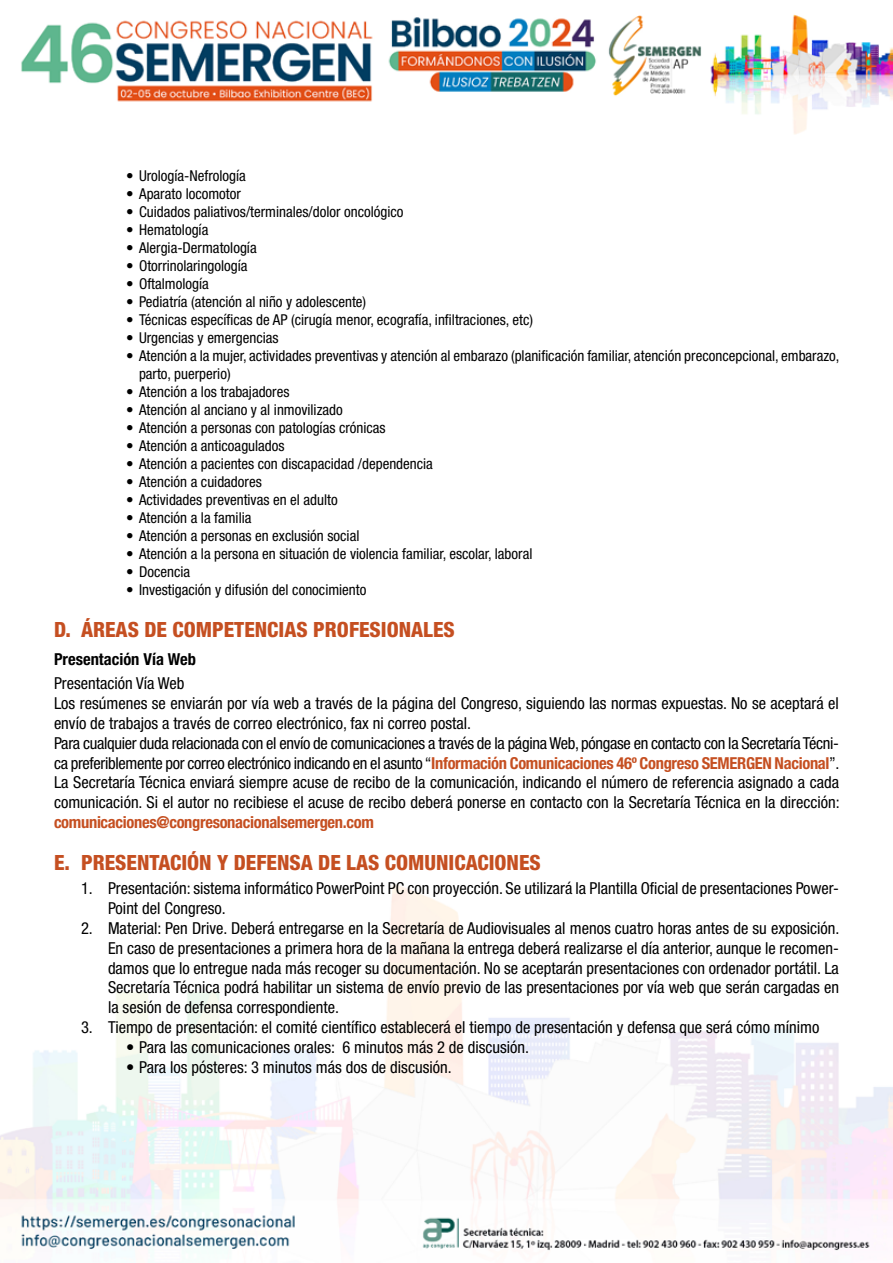
<style>
.page{position:relative;width:893px;height:1263px;background:#fff}
.page>*{position:absolute;margin:0;border:0;box-sizing:border-box;transform-origin:0 0}
.t1{font:800 condensed 21px "Helvetica Neue LT Std";color:#c54f21}
.t2{font:condensed 16.5px/19.8px "Helvetica Neue LT Std";color:#000}
.t3{font:700 condensed 16.5px "Helvetica Neue LT Std";letter-spacing:-.02em;color:#c54f21}
.t4{font:700 condensed 16.5px "Helvetica Neue LT Std";color:#000}
.t5{font:condensed 15px/18px "Helvetica Neue LT Std";color:#000}
.s1{font-weight:700;color:#c54f21}
</style>
<div class="page">
<img style="left:0;top:14px;width:893px;height:1242px">
<p class="t5" style="left:126px;top:166px;width:121px">• Urología-Nefrología</p>
<p class="t5" style="left:126px;top:184px;width:116px">• Aparato locomotor</p>
<p class="t5" style="left:126px;top:202px;width:279px">• Cuidados paliativos/terminales/dolor oncológico</p>
<p class="t5" style="left:126px;top:220px;width:84px">• Hematología</p>
<p class="t5" style="left:126px;top:238px;width:132px">• Alergia-Dermatología</p>
<p class="t5" style="left:126px;top:256px;width:123px">• Otorrinolaringología</p>
<p class="t5" style="left:126px;top:274px;width:84px">• Oftalmología</p>
<p class="t5" style="left:126px;top:292px;width:241px">• Pediatría (atención al niño y adolescente)</p>
<p class="t5" style="left:126px;top:310px;width:408px">• Técnicas específicas de AP (cirugía menor, ecografía, infiltraciones, etc)</p>
<p class="t5" style="left:126px;top:328px;width:154px">• Urgencias y emergencias</p>
<p class="t5" style="left:139px;top:346px;width:702px;text-indent:-13px">• Atención a la mujer, actividades preventivas y atención al embarazo (planificación familiar, atención preconcepcional, embarazo, parto, puerperio)</p>
<p class="t5" style="left:126px;top:382px;width:165px">• Atención a los trabajadores</p>
<p class="t5" style="left:126px;top:400px;width:218px">• Atención al anciano y al inmovilizado</p>
<p class="t5" style="left:126px;top:418px;width:261px">• Atención a personas con patologías crónicas</p>
<p class="t5" style="left:126px;top:436px;width:160px">• Atención a anticoagulados</p>
<p class="t5" style="left:126px;top:454px;width:308px">• Atención a pacientes con discapacidad /dependencia</p>
<p class="t5" style="left:126px;top:472px;width:137px">• Atención a cuidadores</p>
<p class="t5" style="left:126px;top:490px;width:213px">• Actividades preventivas en el adulto</p>
<p class="t5" style="left:126px;top:508px;width:127px">• Atención a la familia</p>
<p class="t5" style="left:126px;top:526px;width:235px">• Atención a personas en exclusión social</p>
<p class="t5" style="left:126px;top:544px;width:408px">• Atención a la persona en situación de violencia familiar, escolar, laboral</p>
<p class="t5" style="left:126px;top:562px;width:65px">• Docencia</p>
<p class="t5" style="left:126px;top:580px;width:242px">• Investigación y difusión del conocimiento</p>
<p class="t1" style="left:54px;top:617px;width:402px">D. ÁREAS DE COMPETENCIAS PROFESIONALES</p>
<p class="t4" style="left:54px;top:649px;width:144px">Presentación Vía Web</p>
<p class="t2" style="left:54px;top:674px;width:787px">Presentación Vía Web<br>Los resúmenes se enviarán por vía web a través de la página del Congreso, siguiendo las normas expuestas. No se aceptará el envío de trabajos a través de correo electrónico, fax ni correo postal.<br>Para cualquier duda relacionada con el envío de comunicaciones a través de la página Web, póngase en contacto con la Secretaría Técni&shy;ca preferiblemente por correo electrónico indicando en el asunto “<span class="s1">Información Comunicaciones 46º Congreso SEMERGEN Nacional</span>”.<br>La Secretaría Técnica enviará siempre acuse de recibo de la comunicación, indicando el número de referencia asignado a cada comunicación. Si el autor no recibiese el acuse de recibo deberá ponerse en contacto con la Secretaría Técnica en la dirección:</p>
<p class="t3" style="left:54px;top:812px;width:321px">comunicaciones@congresonacionalsemergen.com</p>
<p class="t1" style="left:54px;top:850px;width:488px">E. PRESENTACIÓN Y DEFENSA DE LAS COMUNICACIONES</p>
<p class="t2" style="left:108px;top:878px;width:732px;text-indent:-27px">1. Presentación: sistema informático PowerPoint PC con proyección. Se utilizará la Plantilla Oficial de presentaciones Power-<br>Point del Congreso.</p>
<p class="t2" style="left:108px;top:918px;width:733px;text-align:justify;text-indent:-27px">2. Material: Pen Drive. Deberá entregarse en la Secretaría de Audiovisuales al menos cuatro horas antes de su exposición.<br>En caso de presentaciones a primera hora de la mañana la entrega deberá realizarse el día anterior, aunque le recomen&shy;damos que lo entregue nada más recoger su documentación. No se aceptarán presentaciones con ordenador portátil. La Secretaría Técnica podrá habilitar un sistema de envío previo de las presentaciones por vía web que serán cargadas en la sesión de defensa correspondiente.</p>
<p class="t2" style="left:81px;top:1017px;width:740px">3. Tiempo de presentación: el comité científico establecerá el tiempo de presentación y defensa que será cómo mínimo</p>
<p class="t2" style="left:126px;top:1037px;width:404px">• Para las comunicaciones orales: 6 minutos más 2 de discusión.</p>
<p class="t2" style="left:126px;top:1057px;width:327px">• Para los pósteres: 3 minutos más dos de discusión.</p>
</div>
